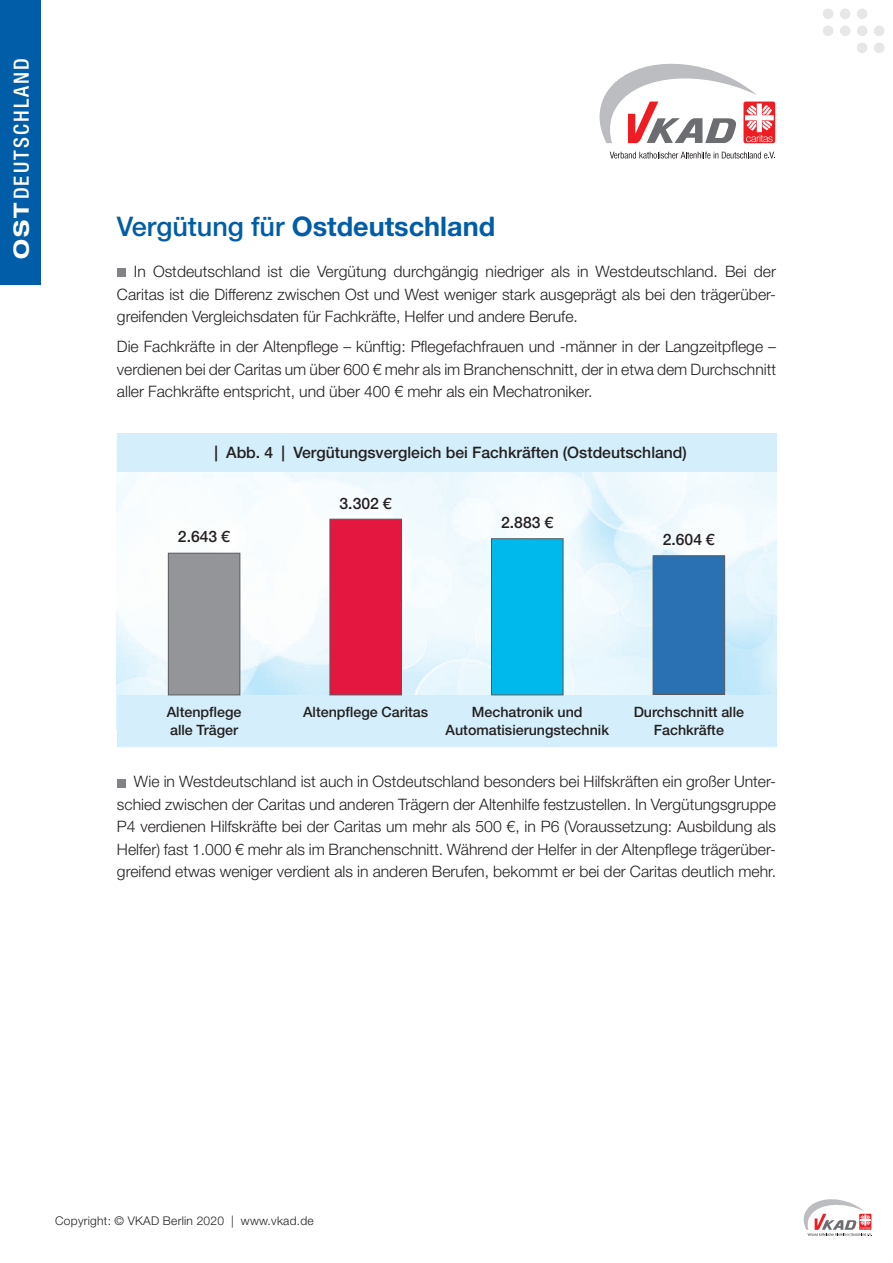
<style>
.page{position:relative;width:893px;height:1263px;background:#fff}
.page>*{position:absolute;margin:0;border:0;box-sizing:border-box;transform-origin:0 0}
.t1{font:700 27px "Helvetica Neue LT Std";color:#015da7}
.t2{font:500 condensed 21px "Helvetica Neue LT Std";letter-spacing:.1em;color:#fff}
.t3{font:300 15.75px/22.5px "Helvetica Neue LT Std";color:#231f20;text-align:justify}
.t4{font:500 15.75px "Helvetica Neue LT Std";color:#231f20}
.t5{font:500 14.25px/18px "Helvetica Neue LT Std";color:#231f20;text-align:center}
.t6{font:300 12px "Helvetica Neue LT Std";letter-spacing:.02em;color:#231f20}
.s1{font-weight:700;font-stretch:expanded}
.s2{font-weight:500}
</style>
<div class="page">
<div style="left:840px;top:9px;width:10px;height:10px;background:#e6e7e9;border-radius:50%"></div>
<div style="left:823px;top:9px;width:10px;height:10px;background:#e6e7e9;border-radius:50%"></div>
<div style="left:840px;top:26px;width:10px;height:10px;background:#e6e7e9;border-radius:50%"></div>
<div style="left:823px;top:26px;width:10px;height:10px;background:#e6e7e9;border-radius:50%"></div>
<div style="left:857px;top:9px;width:10px;height:10px;background:#e6e7e9;border-radius:50%"></div>
<div style="left:857px;top:26px;width:10px;height:10px;background:#e6e7e9;border-radius:50%"></div>
<div style="left:857px;top:43px;width:10px;height:10px;background:#e6e7e9;border-radius:50%"></div>
<div style="left:874px;top:26px;width:10px;height:10px;background:#e6e7e9;border-radius:50%"></div>
<div style="left:874px;top:43px;width:10px;height:10px;background:#e6e7e9;border-radius:50%"></div>
<svg style="left:804px;top:1199px;width:68px;height:37px"></svg>
<div style="left:0;top:0;width:40px;height:285px;background:#015da7"></div>
<div style="left:117px;top:268px;width:8px;height:9px;background:#808285"></div>
<div style="left:117px;top:779px;width:8px;height:8px;background:#808285"></div>
<div style="left:743px;top:102px;width:32px;height:41px;background:#ee1d23;border-radius:2px"></div>
<svg style="left:610px;top:152px;width:165px;height:7px"></svg>
<svg style="left:600px;top:64px;width:174px;height:79px"></svg>
<img style="left:117px;top:472px;width:659px;height:223px">
<div style="left:117px;top:695px;width:659px;height:51px;background:#d4effb"></div>
<div style="left:168px;top:553px;width:72px;height:142px;background:#939598;border:1px solid #57585a"></div>
<div style="left:330px;top:519px;width:72px;height:176px;background:#e3173f;border:1px solid #57585a"></div>
<div style="left:491px;top:538px;width:72px;height:157px;background:#00b9ec;border:1px solid #57585a"></div>
<div style="left:117px;top:434px;width:659px;height:38px;background:#d4effb"></div>
<div style="left:653px;top:555px;width:72px;height:140px;background:#2a71b3;border:1px solid #57585a"></div>
<h2 class="t2" style="left:9px;top:259px;width:203px;rotate:-90deg"><span class="s1">OST</span>DEUTSCHLAND</h2>
<h1 class="t1" style="left:117px;top:210px;width:380px"><span class="s2">Vergütung für</span> Ostdeutschland</h1>
<p class="t3" style="left:117px;top:260px;width:661px;text-indent:17px">In Ostdeutschland ist die Vergütung durchgängig niedriger als in Westdeutschland. Bei der Caritas ist die Differenz zwischen Ost und West weniger stark ausgeprägt als bei den trägerüber&shy;greifenden Vergleichsdaten für Fachkräfte, Helfer und andere Berufe.</p>
<p class="t3" style="left:117px;top:335px;width:661px">Die Fachkräfte in der Altenpflege – künftig: Pflegefachfrauen und -männer in der Langzeitpflege – verdienen bei der Caritas um über 600 € mehr als im Branchenschnitt, der in etwa dem Durchschnitt aller Fachkräfte entspricht, und über 400 € mehr als ein Mechatroniker.</p>
<p class="t4" style="left:214px;top:443px;width:474px">| Abb. 4 | Vergütungsvergleich bei Fachkräften (Ostdeutschland)</p>
<p class="t4" style="left:178px;top:527px;width:54px">2.643 €</p>
<p class="t4" style="left:340px;top:494px;width:54px">3.302 €</p>
<p class="t4" style="left:501px;top:513px;width:54px">2.883 €</p>
<p class="t4" style="left:663px;top:530px;width:54px">2.604 €</p>
<p class="t5" style="left:167px;top:703px;width:76px;text-align:left">Altenpflege alle Träger</p>
<p class="t5" style="left:303px;top:703px;width:127px">Altenpflege Caritas</p>
<p class="t5" style="left:446px;top:703px;width:165px">Mechatronik und<br>Automatisierungstechnik</p>
<p class="t5" style="left:634px;top:702px;width:112px">Durchschnitt alle<br>Fachkräfte</p>
<p class="t3" style="left:117px;top:770px;width:661px;text-indent:17px">Wie in Westdeutschland ist auch in Ostdeutschland besonders bei Hilfskräften ein großer Unter&shy;schied zwischen der Caritas und anderen Trägern der Altenhilfe festzustellen. In Vergütungsgruppe P4 verdienen Hilfskräfte bei der Caritas um mehr als 500 €, in P6 (Voraussetzung: Ausbildung als Helfer) fast 1.000 € mehr als im Branchenschnitt. Während der Helfer in der Altenpflege trägerüber&shy;greifend etwas weniger verdient als in anderen Berufen, bekommt er bei der Caritas deutlich mehr.</p>
<p class="t6" style="left:55px;top:1213px;width:260px">Copyright: © VKAD Berlin 2020 | www.vkad.de</p>
</div>
